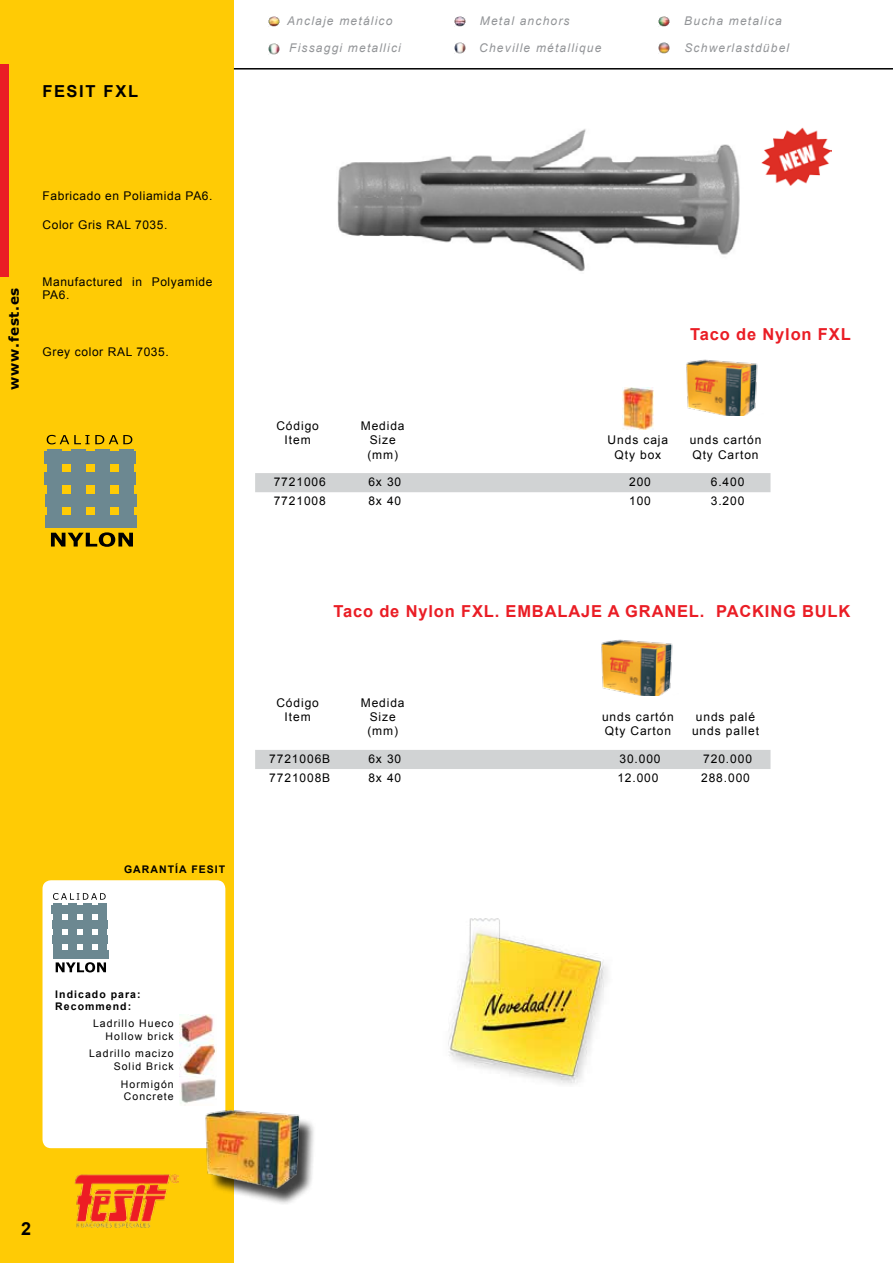
<style>
.page{position:relative;width:893px;height:1263px;background:#fff}
.page>*{position:absolute;margin:0;border:0;box-sizing:border-box;transform-origin:0 0}
.t1{font:700 18px "Arial";color:#000}
.t2{font:700 16.5px "Arial";letter-spacing:.05em;color:#ea1d25}
.t3{font:700 16.5px "Arial";letter-spacing:.1em;color:#000}
.t4{font:700 13.5px "Verdana";letter-spacing:.05em;color:#000}
.t5{font:12px/14.4px "Arial";letter-spacing:.075em;color:#000;text-align:center}
.t6{font:italic 12px "Arial";letter-spacing:.1em;color:#939598}
.t7{font:12px/13.5px "Arial";letter-spacing:.05em;color:#000}
.t8{font:10.5px/12.6px "Arial";letter-spacing:.1em;color:#000;text-align:right}
.t9{font:700 10.5px/12.6px "Arial";letter-spacing:.1em;color:#000}
</style>
<div class="page">
<div style="left:0;top:0;width:234px;height:1263px;background:#ffcb05"></div>
<div style="left:0;top:64px;width:9px;height:212px;background:#ea1d25"></div>
<div style="left:43px;top:880px;width:182px;height:268px;background:#fff;border-radius:9px"></div>
<div style="left:255px;top:473px;width:515px;height:19px;background:#d1d3d4"></div>
<img style="left:622px;top:387px;width:31px;height:43px">
<img style="left:686px;top:359px;width:72px;height:56px">
<div style="left:255px;top:750px;width:515px;height:19px;background:#d1d3d4"></div>
<img style="left:601px;top:639px;width:72px;height:56px">
<hr style="left:234px;top:68px;width:659px;height:2px;background:#000">
<img style="left:74px;top:1174px;width:104px;height:54px">
<svg style="left:268px;top:16px;width:11px;height:11px"></svg>
<svg style="left:268px;top:43px;width:11px;height:11px"></svg>
<svg style="left:454px;top:16px;width:11px;height:11px"></svg>
<svg style="left:454px;top:43px;width:11px;height:11px"></svg>
<svg style="left:659px;top:16px;width:11px;height:11px"></svg>
<svg style="left:659px;top:43px;width:11px;height:11px"></svg>
<div style="left:53px;top:903px;width:9px;height:56px;background:#6c8891"></div>
<div style="left:68px;top:903px;width:9px;height:56px;background:#6c8891"></div>
<div style="left:83px;top:903px;width:9px;height:56px;background:#6c8891"></div>
<div style="left:98px;top:903px;width:9px;height:56px;background:#6c8891"></div>
<div style="left:51px;top:905px;width:56px;height:8px;background:#6c8891"></div>
<div style="left:52px;top:920px;width:56px;height:8px;background:#6c8891"></div>
<div style="left:52px;top:935px;width:56px;height:8px;background:#6c8891"></div>
<div style="left:53px;top:950px;width:55px;height:8px;background:#6c8891"></div>
<svg style="left:56px;top:962px;width:50px;height:10px"></svg>
<svg style="left:53px;top:893px;width:53px;height:7px"></svg>
<img style="left:180px;top:1014px;width:37px;height:92px">
<img style="left:448px;top:918px;width:160px;height:167px">
<div style="left:208px;top:1113px;width:109px;height:93px;background:#000;opacity:.75"></div>
<img style="left:202px;top:1106px;width:106px;height:85px">
<div style="left:47px;top:449px;width:14px;height:79px;background:#6c8891"></div>
<div style="left:71px;top:449px;width:14px;height:79px;background:#6c8891"></div>
<div style="left:96px;top:449px;width:14px;height:79px;background:#6c8891"></div>
<div style="left:120px;top:449px;width:14px;height:79px;background:#6c8891"></div>
<div style="left:44px;top:452px;width:91px;height:12px;background:#6c8891"></div>
<div style="left:45px;top:473px;width:91px;height:12px;background:#6c8891"></div>
<div style="left:45px;top:494px;width:91px;height:12px;background:#6c8891"></div>
<div style="left:46px;top:515px;width:91px;height:12px;background:#6c8891"></div>
<svg style="left:51px;top:532px;width:82px;height:15px"></svg>
<svg style="left:47px;top:435px;width:85px;height:9px"></svg>
<img style="left:337px;top:129px;width:403px;height:143px">
<img style="left:761px;top:128px;width:70px;height:58px">
<h2 class="t3" style="left:43px;top:80px;width:96px">FESIT FXL</h2>
<p class="t4" style="left:4px;top:390px;width:103px;rotate:-90deg">www.fest.es</p>
<p class="t7" style="left:43px;top:189px;width:172px">Fabricado en Poliamida PA6.</p>
<p class="t7" style="left:43px;top:218px;width:126px">Color Gris RAL 7035.</p>
<p class="t7" style="left:43px;top:275px;width:172px">Manufactured in Polyamide<br>PA6.</p>
<p class="t7" style="left:43px;top:345px;width:128px">Grey color RAL 7035.</p>
<p class="t9" style="left:124px;top:863px;width:103px">GARANTÍA FESIT</p>
<p class="t6" style="left:287px;top:13px;width:107px">Anclaje metálico</p>
<p class="t6" style="left:480px;top:13px;width:91px">Metal anchors</p>
<p class="t6" style="left:684px;top:13px;width:99px">Bucha metalica</p>
<p class="t6" style="left:289px;top:40px;width:113px">Fissaggi metallici</p>
<p class="t6" style="left:479px;top:40px;width:124px">Cheville métallique</p>
<p class="t6" style="left:684px;top:40px;width:106px">Schwerlastdübel</p>
<p class="t5" style="left:276px;top:419px;width:44px">Código<br>Item</p>
<p class="t5" style="left:361px;top:419px;width:45px">Medida<br>Size (mm)</p>
<h2 class="t2" style="left:690px;top:323px;width:160px">Taco de Nylon FXL</h2>
<p class="t5" style="left:608px;top:433px;width:62px">Unds caja<br>Qty box</p>
<p class="t5" style="left:690px;top:433px;width:73px;text-align:left">unds cartón<br>Qty Carton</p>
<p class="t5" style="left:274px;top:474px;width:54px">7721006</p>
<p class="t5" style="left:368px;top:474px;width:34px">6x 30</p>
<p class="t5" style="left:629px;top:474px;width:23px">200</p>
<p class="t5" style="left:711px;top:474px;width:35px">6.400</p>
<p class="t5" style="left:274px;top:494px;width:54px">7721008</p>
<p class="t5" style="left:368px;top:494px;width:34px">8x 40</p>
<p class="t5" style="left:629px;top:494px;width:23px">100</p>
<p class="t5" style="left:711px;top:494px;width:35px">3.200</p>
<h2 class="t2" style="left:333px;top:600px;width:225px">Taco de Nylon FXL. EMBALA</h2>
<h2 class="t2" style="left:581px;top:600px;width:148px">JE A GRANEL. PAC</h2>
<h2 class="t2" style="left:752px;top:600px;width:100px">KING BULK</h2>
<p class="t5" style="left:276px;top:695px;width:44px">Código<br>Item</p>
<p class="t5" style="left:361px;top:695px;width:45px">Medida<br>Size (mm)</p>
<p class="t5" style="left:602px;top:710px;width:73px;text-align:left">unds cartón<br>Qty Carton</p>
<p class="t5" style="left:692px;top:710px;width:69px">unds palé unds pallet</p>
<p class="t5" style="left:269px;top:751px;width:63px">7721006B</p>
<p class="t5" style="left:368px;top:751px;width:34px">6x 30</p>
<p class="t5" style="left:619px;top:751px;width:43px">30.000</p>
<p class="t5" style="left:703px;top:751px;width:50px">720.000</p>
<p class="t5" style="left:269px;top:770px;width:63px">7721008B</p>
<p class="t5" style="left:368px;top:770px;width:34px">8x 40</p>
<p class="t5" style="left:617px;top:770px;width:43px">12.000</p>
<p class="t5" style="left:701px;top:770px;width:50px">288.000</p>
<p class="t9" style="left:55px;top:988px;width:87px">Indicado para:<br>Recommend:</p>
<p class="t8" style="left:93px;top:1017px;width:82px">Ladrillo Hueco<br>Hollow brick</p>
<p class="t8" style="left:89px;top:1047px;width:86px">Ladrillo macizo<br>Solid Brick</p>
<p class="t8" style="left:121px;top:1078px;width:54px;text-align:left">Hormigón<br>Concrete</p>
<h1 class="t1" style="left:21px;top:1217px;width:12px">2</h1>
</div>
